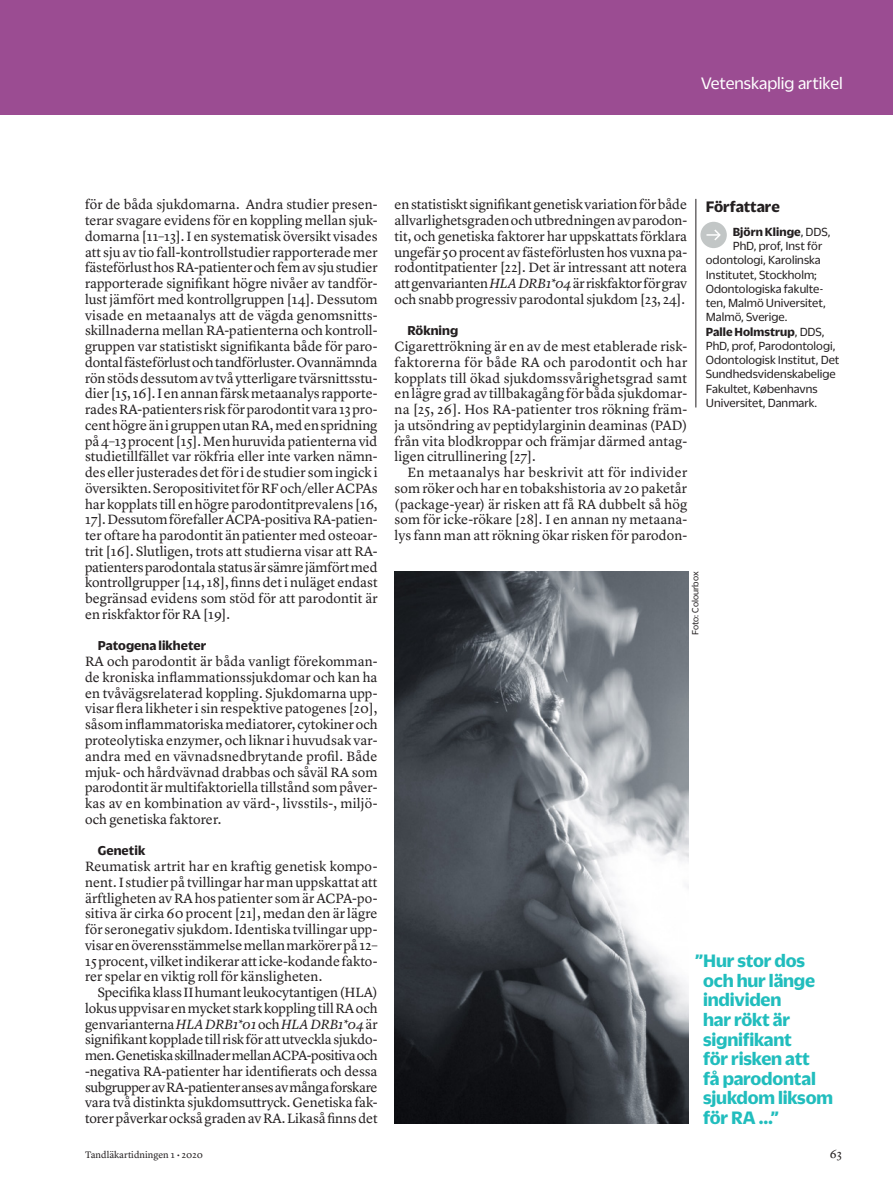
<style>
.page{position:relative;width:893px;height:1191px;background:#fff}
.page>*{position:absolute;margin:0;border:0;box-sizing:border-box;transform-origin:0 0}
.Citat_litet_Duplicat{font:700 19.5px/19.5px "Duplicate Sans";letter-spacing:-.01em;color:#21bdbd}
.t1{font:18px "Duplicate Sans";color:#fff}
.Faktarubrik_utan_lin{font:700 16.5px "Duplicate Sans";letter-spacing:-.005em;color:#231f20}
.Bröd_utesluten{font:13.95px/15.8px "Lyon Text";letter-spacing:.005em;color:#231f20;text-align:justify}
.Bröd_utesluten_indra{font:13.95px/15.8px "Lyon Text";letter-spacing:-.005em;color:#231f20;text-align:justify}
.Bröd_utesluten_indra-2{font:700 13.95px "Duplicate Sans";letter-spacing:.005em;color:#231f20}
.Faktatext_ej_indrag{font:12.75px/14.2px "Duplicate Sans";letter-spacing:.005em;color:#231f20}
.Faktatext_ej_indrag-2{font:700 12.75px "Duplicate Sans";letter-spacing:.005em;color:#231f20}
.t2{font:12px "Lyon Text";color:#231f20}
.t3{font:9.75px "Lyon Text";color:#231f20}
.Källa_TT_regular{font:9.75px "Duplicate Sans";color:#231f20}
.s1{font-style:italic}
.s2{font-weight:400}
.s3{font-weight:700}
</style>
<div class="page">
<div style="left:0;top:0;width:893px;height:115px;background:#9b4c92"></div>
<div style="left:700px;top:222px;width:27px;height:26px;background:#c2c6c6;border-radius:50%"></div>
<svg style="left:706px;top:229px;width:15px;height:11px"></svg>
<hr style="left:696px;top:199px;width:1px;height:208px;background:#231f20">
<img style="left:395px;top:571px;width:293px;height:552px">
<p class="t1" style="left:701px;top:71px;width:143px">Vetenskaplig artikel</p>
<p class="Bröd_utesluten" style="left:85px;top:196px;width:294px">för de båda sjukdomarna. Andra studier presen-</p>
<p class="Faktarubrik_utan_lin" style="left:706px;top:195px;width:75px">Författare</p>
<p class="Bröd_utesluten" style="left:85px;top:211px;width:294px">terar svagare evidens för en koppling mellan sjuk&shy;domarna [11–13]. I en systematisk översikt visades att sju av tio fall-kontrollstudier rapporterade mer fästeförlust hos RA-patienter och fem av sju studier rapporterade signifikant högre nivåer av tandför&shy;lust jämfört med kontrollgruppen [14]. Dessutom visade en metaanalys att de vägda genomsnitts&shy;skillnaderna mellan RA-patienterna och kontroll&shy;gruppen var statistiskt signifikanta både för paro&shy;dontal fästeförlust och tandförluster. Ovannämnda rön stöds dessutom av två ytterligare tvärsnittsstu&shy;dier [15, 16]. I en annan färsk metaanalys rapporte&shy;rades RA-patienters risk för parodontit vara 13 pro&shy;cent högre än i gruppen utan RA, med en spridning på 4–13 procent [15]. Men huruvida patienterna vid studietillfället var rökfria eller inte varken nämn&shy;des eller justerades det för i de studier som ingick i översikten. Seropositivitet för RF och/eller ACPAs har kopplats till en högre parodontitprevalens [16, 17]. Dessutom förefaller ACPA-positiva RA-patien&shy;ter oftare ha parodontit än patienter med osteoar&shy;trit [16]. Slutligen, trots att studierna visar att RA&shy;patienters parodontala status är sämre jämfört med kontrollgrupper [14, 18], finns det i nuläget endast begränsad evidens som stöd för att parodontit är en riskfaktor för RA [19].</p>
<p class="Bröd_utesluten_indra-2" style="left:98px;top:636px;width:110px">Patogena likheter</p>
<p class="Bröd_utesluten" style="left:85px;top:652px;width:294px">RA och parodontit är båda vanligt förekomman&shy;de kroniska inflammationssjukdomar och kan ha en tvåvägsrelaterad koppling. Sjukdomarna upp&shy;visar flera likheter i sin respektive patogenes [20], såsom inflammatoriska mediatorer, cytokiner och proteolytiska enzymer, och liknar i huvudsak var&shy;andra med en vävnadsnedbrytande profil. Både mjuk- och hårdvävnad drabbas och såväl RA som parodontit är multifaktoriella tillstånd som påver&shy;kas av en kombination av värd-, livsstils-, miljö&shy;och genetiska faktorer.</p>
<p class="Bröd_utesluten_indra-2" style="left:98px;top:841px;width:49px">Genetik</p>
<p class="Bröd_utesluten" style="left:85px;top:857px;width:294px">Reumatisk artrit har en kraftig genetisk kompo&shy;nent. I studier på tvillingar har man uppskattat att ärftligheten av RA hos patienter som är ACPA-po&shy;sitiva är cirka 60 procent [21], medan den är lägre för seronegativ sjukdom. Identiska tvillingar upp&shy;visar en överensstämmelse mellan markörer på 12– 15 procent, vilket indikerar att icke-kodande fakto&shy;rer spelar en viktig roll för känsligheten.</p>
<p class="Bröd_utesluten_indra" style="left:85px;top:983px;width:294px;text-indent:13px">Specifika klass II humant leukocytantigen (HLA) lokus uppvisar en mycket stark koppling till RA och genvarianterna <span class="s1">HLA DRB1*01</span> och <span class="s1">HLA DRB1*04</span> är signifikant kopplade till risk för att utveckla sjukdo&shy;men. Genetiska skillnader mellan ACPA-positiva och -negativa RA-patienter har identifierats och dessa subgrupper av RA-patienter anses av många forskare vara två distinkta sjukdomsuttryck. Genetiska fak&shy;torer påverkar också graden av RA. Likaså finns det</p>
<p class="Bröd_utesluten_indra" style="left:395px;top:196px;width:294px">en statistiskt signifikant genetisk variation för både allvarlighetsgraden och utbredningen av parodon&shy;tit, och genetiska faktorer har uppskattats förklara ungefär 50 procent av fästeförlusten hos vuxna pa&shy;rodontitpatienter [22]. Det är intressant att notera att genvarianten <span class="s1">HLA DRB1*04</span> är riskfaktor för grav och snabb progressiv parodontal sjukdom [23, 24].</p>
<p class="Bröd_utesluten_indra-2" style="left:407px;top:321px;width:52px">Rökning</p>
<p class="Bröd_utesluten" style="left:395px;top:337px;width:294px">Cigarettrökning är en av de mest etablerade risk&shy;faktorerna för både RA och parodontit och har kopplats till ökad sjukdomssvårighetsgrad samt en lägre grad av tillbakagång för båda sjukdomar&shy;na [25, 26]. Hos RA-patienter tros rökning främ&shy;ja utsöndring av peptidylarginin deaminas (PAD) från vita blodkroppar och främjar därmed antag&shy;ligen citrullinering [27].</p>
<p class="Bröd_utesluten_indra" style="left:395px;top:463px;width:294px;text-indent:13px">En metaanalys har beskrivit att för individer som röker och har en tobakshistoria av 20 paketår (package-year) är risken att få RA dubbelt så hög som för icke-rökare [28]. I en annan ny metaana&shy;lys fann man att rökning ökar risken för parodon-</p>
<p class="Faktatext_ej_indrag-2" style="left:733px;top:223px;width:99px">Björn Klinge<span class="s2">, DDS,</span></p>
<p class="Faktatext_ej_indrag" style="left:733px;top:238px;width:91px">PhD, prof, Inst för</p>
<p class="Faktatext_ej_indrag" style="left:706px;top:252px;width:116px">odontologi, Karolinska</p>
<p class="Faktatext_ej_indrag" style="left:706px;top:266px;width:113px">Institutet, Stockholm;</p>
<p class="Faktatext_ej_indrag" style="left:706px;top:281px;width:119px">Odontologiska fakulte-</p>
<p class="Faktatext_ej_indrag" style="left:706px;top:295px;width:121px">ten, Malmö Universitet,</p>
<p class="Faktatext_ej_indrag" style="left:706px;top:309px;width:83px">Malmö, Sverige.</p>
<p class="Faktatext_ej_indrag" style="left:706px;top:323px;width:135px"><span class="s3">Palle Holmstrup</span>, DDS,<br>PhD, prof, Parodontologi,<br>Odontologisk Institut, Det<br>Sundhedsvidenskabelige<br>Fakultet, Københavns<br>Universitet, Danmark.</p>
<p class="Källa_TT_regular" style="left:689px;top:635px;width:65px;rotate:-90deg">Foto: Colourbox</p>
<p class="Citat_litet_Duplicat" style="left:703px;top:949px;width:131px;text-indent:-8px">”Hur stor dos och hur länge individen<br>har rökt är signifikant<br>för risken att<br>få parodontal sjukdom liksom för RA …”</p>
<p class="t3" style="left:85px;top:1147px;width:119px">Tandläkartidningen 1 • 2020</p>
<p class="t2" style="left:830px;top:1144px;width:13px">63</p>
</div>
